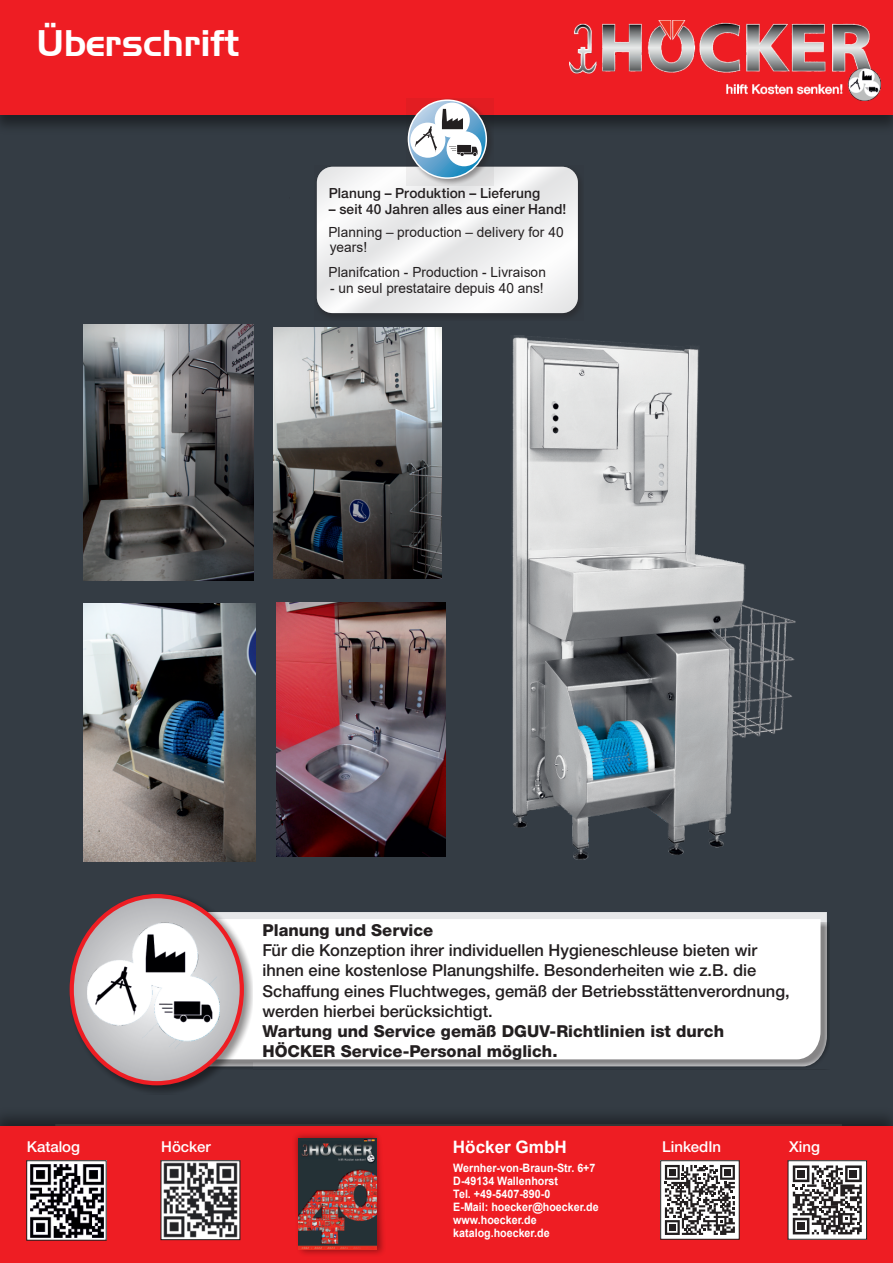
<style>
.page{position:relative;width:893px;height:1263px;background:#343c44}
.page>*{position:absolute;margin:0;border:0;box-sizing:border-box;transform-origin:0 0}
.t1{font:36px "Handel Gothic BT";color:#fff}
.t2{font:700 17.1px "Arial";color:#fff}
.t3{font:500 16.5px/20.4px "Helvetica Neue LTW1 G";color:#231f20}
.t4{font:800 16.5px/19.5px "Helvetica Neue LTW1 G";color:#231f20}
.t5{font:500 15px "Helvetica Neue LTW1 G";color:#fff}
.t6{font:13.95px/15.3px "Arial";letter-spacing:.005em;color:#231f20}
.t7{font:500 13.95px "Helvetica Neue LTW1 G";letter-spacing:.01em;color:#231f20}
.t8{font:700 11.55px/13px "Arial";color:#fff;scale:.92 1}
</style>
<div class="page">
<svg style="left:0;top:115px;width:893px;height:12px;fill:#24292f"></svg>
<div style="left:0;top:0;width:893px;height:115px;background:#ee1d23"></div>
<svg style="left:0;top:1116px;width:893px;height:10px;fill:#272d33"></svg>
<div style="left:0;top:1126px;width:893px;height:137px;background:#ee1d23"></div>
<div style="left:788px;top:1161px;width:78px;height:78px;background:#fff"></div>
<svg style="left:793px;top:1165px;width:69px;height:69px"></svg>
<div style="left:797px;top:1170px;width:8px;height:7px;background:#231f20"></div>
<div style="left:850px;top:1170px;width:7px;height:7px;background:#231f20"></div>
<div style="left:797px;top:1222px;width:8px;height:8px;background:#231f20"></div>
<div style="left:788px;top:1160px;width:79px;height:79px;border:1px solid #231f20"></div>
<div style="left:661px;top:1161px;width:78px;height:78px;background:#fff"></div>
<svg style="left:665px;top:1165px;width:70px;height:70px"></svg>
<div style="left:724px;top:1169px;width:7px;height:6px;background:#231f20"></div>
<div style="left:669px;top:1224px;width:6px;height:7px;background:#231f20"></div>
<div style="left:660px;top:1160px;width:80px;height:79px;border:1px solid #231f20"></div>
<img style="left:163px;top:1162px;width:75px;height:76px">
<div style="left:161px;top:1160px;width:79px;height:80px;border:1px solid #231f20"></div>
<img style="left:570px;top:21px;width:310px;height:80px">
<svg style="left:294px;top:1134px;width:90px;height:121px"></svg>
<img style="left:298px;top:1138px;width:78px;height:111px">
<div style="left:27px;top:1161px;width:80px;height:79px;background:#fff"></div>
<img style="left:30px;top:1164px;width:74px;height:73px">
<div style="left:26px;top:1160px;width:81px;height:80px;border:1px solid #231f20"></div>
<div style="left:252px;top:912px;width:575px;height:10px;background:#e6e7e9"></div>
<div style="left:206px;top:922px;width:624px;height:147px;background:#231f20;opacity:.49"></div>
<div style="left:252px;top:919px;width:568px;height:140px;background:#fff"></div>
<div style="left:69px;top:894px;width:183px;height:200px;background:#231f20;opacity:.49"></div>
<svg style="left:72px;top:896px;width:170px;height:187px;background:#c2aeb1"></svg>
<div style="left:70px;top:894px;width:174px;height:191px;border:4px solid #ee1d23;border-radius:50%"></div>
<img style="left:88px;top:922px;width:132px;height:127px">
<img style="left:512px;top:335px;width:284px;height:525px">
<img style="left:277px;top:603px;width:168px;height:253px">
<img style="left:83px;top:325px;width:170px;height:255px">
<img style="left:274px;top:327px;width:167px;height:251px">
<img style="left:83px;top:604px;width:172px;height:257px">
<div style="left:314px;top:166px;width:270px;height:155px;background:#231f20;opacity:.45"></div>
<img style="left:317px;top:167px;width:261px;height:146px">
<div style="left:407px;top:98px;width:87px;height:88px;background:#231f20;opacity:.45"></div>
<svg style="left:408px;top:100px;width:78px;height:78px"></svg>
<div style="left:408px;top:99px;width:79px;height:80px;border:1px solid #fff;border-radius:50%"></div>
<svg style="left:410px;top:123px;width:35px;height:35px"></svg>
<div style="left:435px;top:103px;width:35px;height:35px;background:#fff;border-radius:50%"></div>
<div style="left:447px;top:131px;width:35px;height:35px;background:#fff;border-radius:50%"></div>
<svg style="left:415px;top:109px;width:63px;height:47px"></svg>
<h1 class="t1" style="left:36px;top:29px;width:205px">Überschrift</h1>
<p class="t7" style="left:329px;top:188px;width:213px">Planung – Produktion – Lieferung</p>
<p class="t7" style="left:329px;top:204px;width:239px">– seit 40 Jahren alles aus einer Hand!</p>
<p class="t6" style="left:328px;top:226px;width:237px">Planning – production – delivery for 40 years!</p>
<p class="t6" style="left:329px;top:266px;width:219px">Planifcation - Production - Livraison</p>
<p class="t6" style="left:330px;top:281px;width:215px">- un seul prestataire depuis 40 ans!</p>
<p class="t4" style="left:262px;top:923px;width:172px">Planung und Service</p>
<p class="t3" style="left:262px;top:942px;width:529px">Für die Konzeption ihrer individuellen Hygieneschleuse bieten wir ihnen eine kostenlose Planungshilfe. Besonderheiten wie z.B. die Schaffung eines Fluchtweges, gemäß der Betriebsstättenverordnung, werden hierbei berücksichtigt.</p>
<p class="t4" style="left:262px;top:1024px;width:463px">Wartung und Service gemäß DGUV-Richtlinien ist durch<br>HÖCKER Service-Personal möglich.</p>
<p class="t2" style="left:453px;top:1141px;width:116px">Höcker GmbH</p>
<p class="t8" style="left:453px;top:1163px;width:160px">Wernher-von-Braun-Str. 6+7<br>D-49134 Wallenhorst<br>Tel. +49-5407-890-0<br>E-Mail: hoecker@hoecker.de www.hoecker.de katalog.hoecker.de</p>
<p class="t5" style="left:27px;top:1141px;width:55px">Katalog</p>
<p class="t5" style="left:161px;top:1141px;width:51px">Höcker</p>
<p class="t5" style="left:662px;top:1141px;width:60px">LinkedIn</p>
<p class="t5" style="left:789px;top:1141px;width:32px">Xing</p>
</div>
